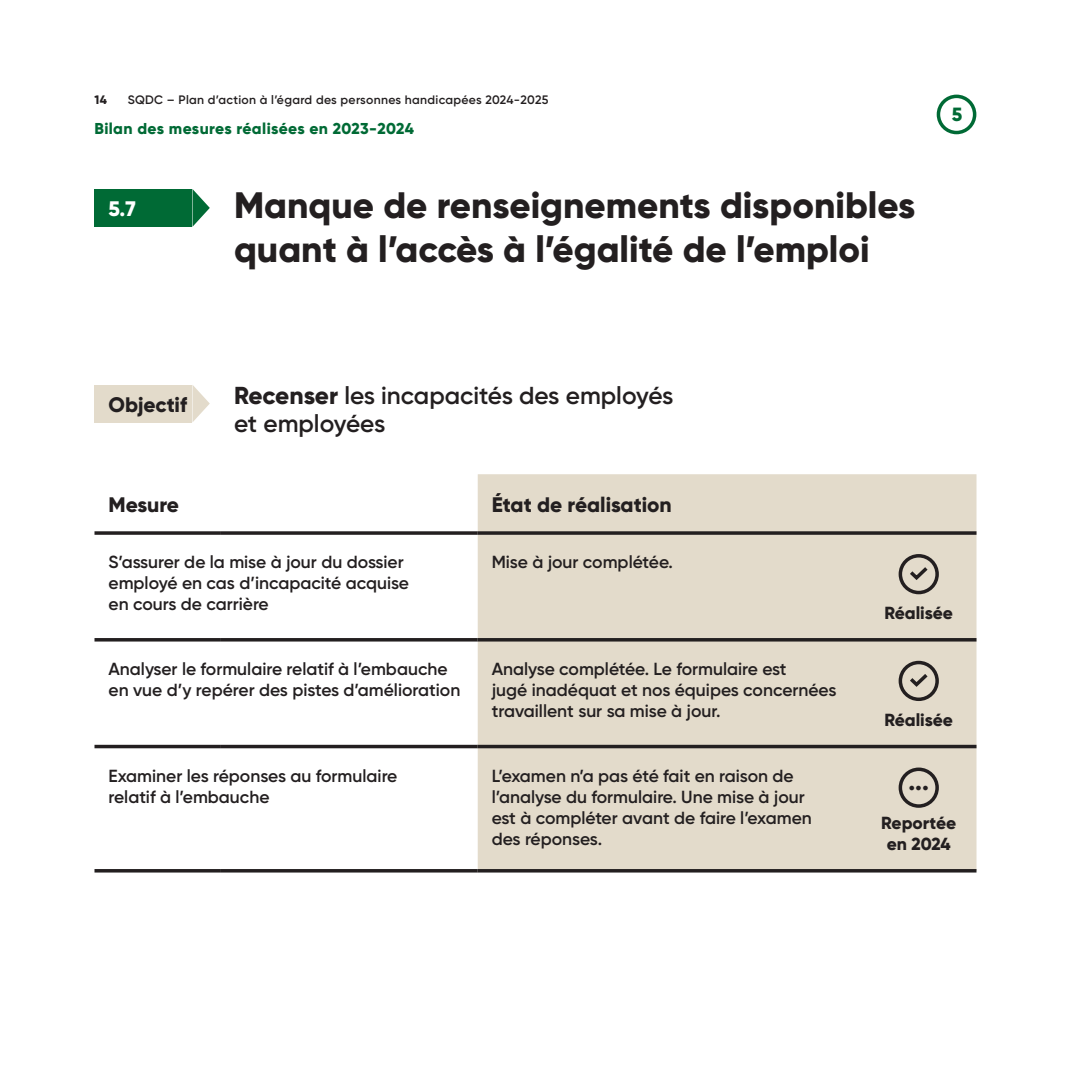
<style>
.page{position:relative;width:1071px;height:1071px;background:#fff}
.page>*{position:absolute;margin:0;border:0;box-sizing:border-box;transform-origin:0 0}
.Sous-Objectifs{font:800 36.75px/43.8px "Gilroy";color:#231f20}
.Objectifs{font:600 24.5px/28px "Gilroy";color:#231f20}
.Chiffres{font:800 24.5px "Gilroy";color:#231f20}
.T1{font:800 21px "Gilroy";letter-spacing:-.005em;color:#231f20}
.T1-2{font:800 21px "Gilroy";color:#fff}
.t1{font:800 19.07px "Gilroy";color:#006a35}
.Rubrique{font:600 17.5px/21px "Gilroy";color:#231f20}
.Chiffres-2{font:800 17.5px/21px "Gilroy";letter-spacing:-.005em;color:#231f20;text-align:center}
.t2{font:800 15.75px "Gilroy";letter-spacing:.02em;color:#006a35}
.t3{font:600 12.25px "Gilroy";letter-spacing:.025em;color:#231f20}
.t4{font:800 12.25px "Gilroy";color:#231f20}
.s1{font-weight:800}
</style>
<div class="page">
<div style="left:937px;top:95px;width:39px;height:39px;border:4px solid #006a35;border-radius:50%"></div>
<div style="left:94px;top:189px;width:98px;height:38px;background:#006a35"></div>
<svg style="left:192px;top:189px;width:18px;height:38px"></svg>
<div style="left:478px;top:474px;width:498px;height:395px;background:#e3dbcb"></div>
<svg style="left:94px;top:531px;width:126px;height:4px"></svg>
<svg style="left:220px;top:531px;width:258px;height:4px"></svg>
<svg style="left:94px;top:638px;width:126px;height:4px"></svg>
<svg style="left:220px;top:638px;width:258px;height:4px"></svg>
<hr style="left:94px;top:745px;width:126px;height:3px;background:#231f20">
<hr style="left:220px;top:745px;width:258px;height:3px;background:#231f20">
<svg style="left:94px;top:869px;width:126px;height:4px"></svg>
<svg style="left:220px;top:869px;width:258px;height:4px"></svg>
<svg style="left:861px;top:531px;width:115px;height:4px"></svg>
<svg style="left:861px;top:638px;width:115px;height:4px"></svg>
<hr style="left:861px;top:745px;width:115px;height:3px;background:#231f20">
<svg style="left:861px;top:869px;width:115px;height:4px"></svg>
<svg style="left:478px;top:531px;width:383px;height:4px"></svg>
<svg style="left:478px;top:638px;width:383px;height:4px;fill:#272323"></svg>
<hr style="left:478px;top:745px;width:383px;height:3px;background:#231f20">
<svg style="left:478px;top:869px;width:383px;height:4px;fill:#272323"></svg>
<div style="left:94px;top:385px;width:98px;height:37px;background:#e3dbcb"></div>
<svg style="left:192px;top:385px;width:18px;height:37px"></svg>
<div style="left:899px;top:554px;width:40px;height:40px;border:4px solid #231f20;border-radius:50%"></div>
<svg style="left:906px;top:563px;width:25px;height:20px"></svg>
<div style="left:899px;top:661px;width:40px;height:40px;border:4px solid #231f20;border-radius:50%"></div>
<svg style="left:906px;top:670px;width:25px;height:19px"></svg>
<div style="left:899px;top:768px;width:40px;height:40px;border:4px solid #231f20;border-radius:50%"></div>
<p class="t4" style="left:94px;top:92px;width:14px">14</p>
<p class="t3" style="left:128px;top:92px;width:422px">SQDC – Plan d’action à l’égard des personnes handicapées 2024-2025</p>
<p class="t2" style="left:94px;top:119px;width:321px">Bilan des mesures réalisées en 2023-2024</p>
<p class="T1-2" style="left:108px;top:196px;width:29px">5.7</p>
<p class="Sous-Objectifs" style="left:234px;top:183px;width:683px">Manque de renseignements disponibles quant à l’accès à l’égalité de l’emploi</p>
<p class="t1" style="left:952px;top:102px;width:12px">5</p>
<p class="T1" style="left:108px;top:391px;width:80px">Objectif</p>
<p class="Objectifs" style="left:234px;top:381px;width:441px"><span class="s1">Recenser</span> les incapacités des employés et employées</p>
<p class="T1" style="left:108px;top:491px;width:72px">Mesure</p>
<p class="T1" style="left:492px;top:491px;width:182px">État de réalisation</p>
<p class="Rubrique" style="left:108px;top:551px;width:302px">S’assurer de la mise à jour du dossier employé en cas d’incapacité acquise en cours de carrière</p>
<p class="Rubrique" style="left:492px;top:551px;width:183px">Mise à jour complétée.</p>
<p class="Rubrique" style="left:109px;top:658px;width:353px">Analyser le formulaire relatif à l’embauche en vue d’y repérer des pistes d’amélioration</p>
<p class="Rubrique" style="left:492px;top:658px;width:346px">Analyse complétée. Le formulaire est<br>jugé inadéquat et nos équipes concernées travaillent sur sa mise à jour.</p>
<p class="Rubrique" style="left:108px;top:765px;width:290px">Examiner les réponses au formulaire relatif à l’embauche</p>
<p class="Rubrique" style="left:492px;top:765px;width:322px">L’examen n’a pas été fait en raison de l’analyse du formulaire. Une mise à jour est à compléter avant de faire l’examen des réponses.</p>
<p class="Chiffres-2" style="left:884px;top:602px;width:70px">Réalisée</p>
<p class="Chiffres-2" style="left:884px;top:709px;width:70px">Réalisée</p>
<p class="Chiffres" style="left:908px;top:766px;width:22px">...</p>
<p class="Chiffres-2" style="left:881px;top:812px;width:77px">Reportée en 2024</p>
</div>
